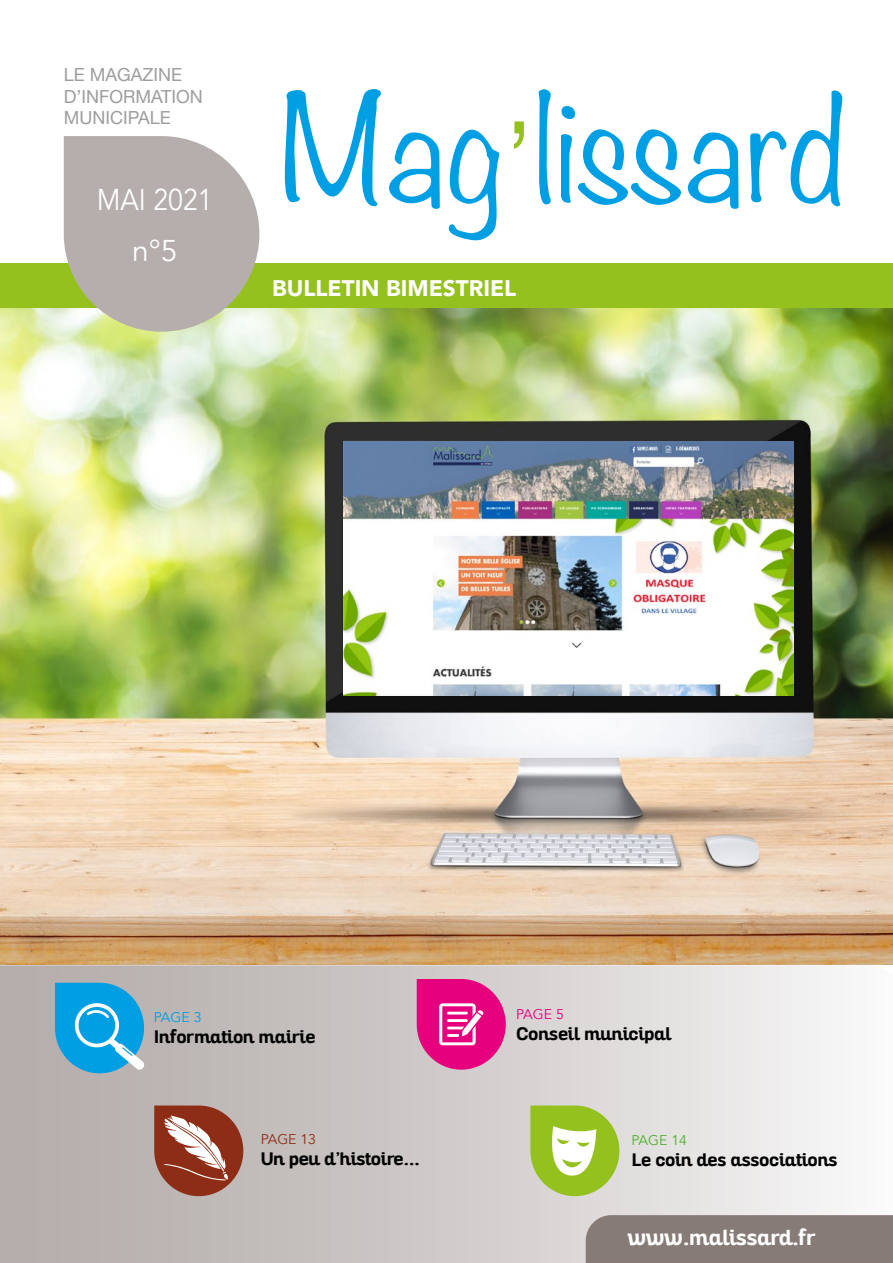
<style>
.page{position:relative;width:893px;height:1263px;background:#fff}
.page>*{position:absolute;margin:0;border:0;box-sizing:border-box;transform-origin:0 0}
.t1{font:300 130.5px "Noteworthy";letter-spacing:-.005em;color:#009fe3}
.t2{font:30px/51px "Avenir";color:#fff;text-align:center;scale:.89 1}
.t3{font:900 22.5px "Avenir";color:#fff}
.t4{font:700 21px "Altair";color:#fff}
.t5{font:18px/21.6px "Helvetica Neue";color:#9d9d9c}
.t6{font:700 17.55px "Altair";color:#000}
.t7{font:14.1px "Avenir";color:#8e2d15}
.t8{font:14.1px "Avenir";color:#52ae32}
.t9{font:14.1px "Avenir";color:#009fe3}
.t10{font:14.1px "Avenir";color:#e6007d}
.s1{font-family:"Helvetica Neue";font-size:112.5px;color:#95c11f}
</style>
<div class="page">
<svg style="left:0;top:965px;width:837px;height:298px;background:#cfcbc9"></svg>
<div style="left:0;top:264px;width:893px;height:44px;background:#95c11f"></div>
<div style="left:586px;top:1215px;width:307px;height:48px;background:#867b77"></div>
<img style="left:0;top:308px;width:893px;height:657px">
<svg style="left:64px;top:136px;width:195px;height:196px;background:#bbb7ad"></svg>
<svg style="left:417px;top:979px;width:89px;height:91px;background:#e43996"></svg>
<svg style="left:55px;top:983px;width:90px;height:90px;background:#36acde"></svg>
<svg style="left:530px;top:1105px;width:89px;height:91px"></svg>
<svg style="left:154px;top:1105px;width:89px;height:91px;background:#a86655"></svg>
<img style="left:343px;top:441px;width:451px;height:254px">
<p class="t5" style="left:64px;top:65px;width:141px">LE MAGAZINE<br>D’INFORMATION<br>MUNICIPALE</p>
<h2 class="t2" style="left:97px;top:175px;width:132px">MAI 2021 n°5</h2>
<h1 class="t1" style="left:279px;top:36px;width:569px">Mag<span class="s1">’</span>lissard</h1>
<p class="t3" style="left:272px;top:269px;width:246px">BULLETIN BIMESTRIEL</p>
<p class="t9" style="left:154px;top:1009px;width:49px">PAGE 3</p>
<p class="t6" style="left:154px;top:1026px;width:163px">Information mairie</p>
<p class="t7" style="left:261px;top:1131px;width:57px">PAGE 13</p>
<p class="t6" style="left:261px;top:1148px;width:161px">Un peu d’histoire...</p>
<p class="t10" style="left:516px;top:1005px;width:49px">PAGE 5</p>
<p class="t6" style="left:516px;top:1022px;width:157px">Conseil municipal</p>
<p class="t8" style="left:631px;top:1132px;width:57px">PAGE 14</p>
<p class="t6" style="left:631px;top:1148px;width:208px">Le coin des associations</p>
<p class="t4" style="left:628px;top:1224px;width:189px">www.malissard.fr</p>
</div>
